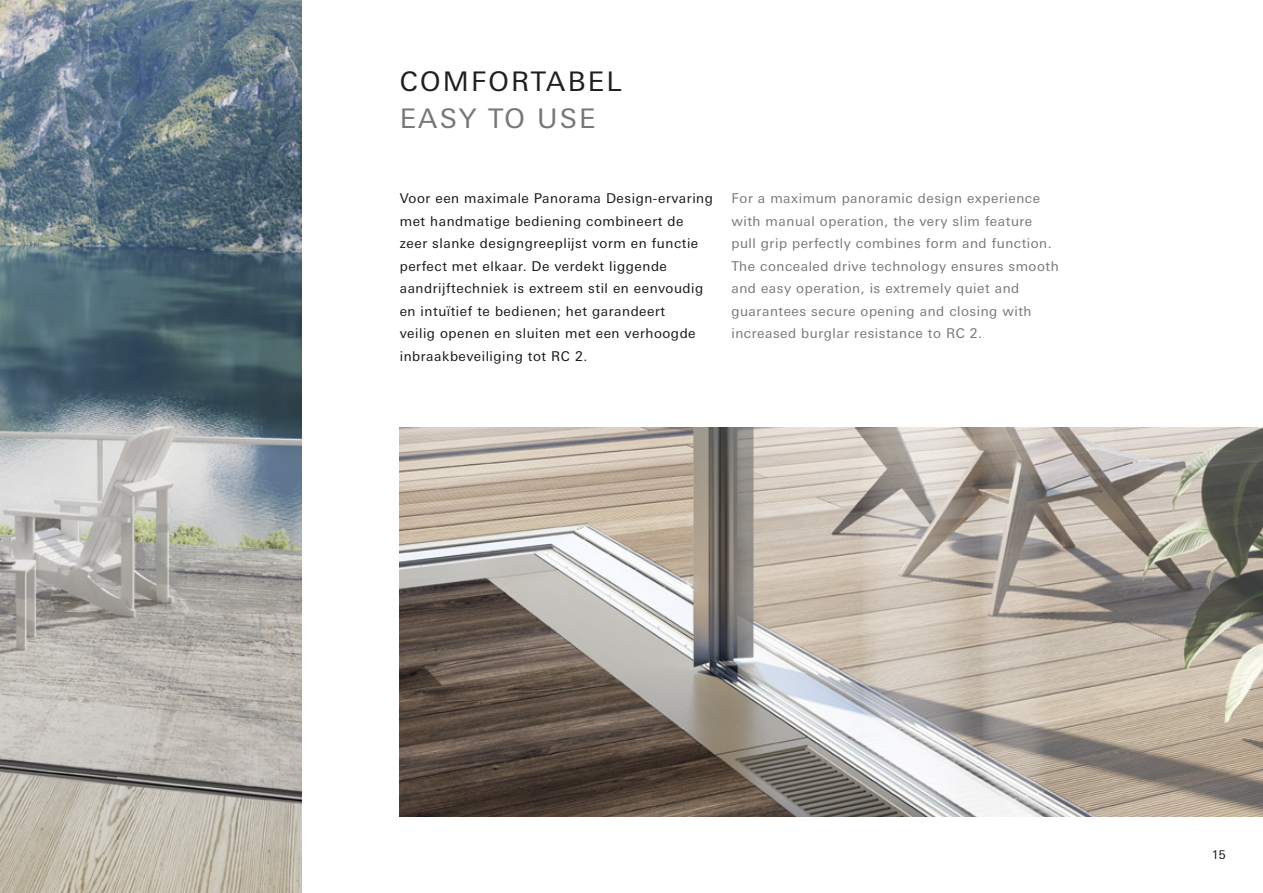
<style>
.page{position:relative;width:1263px;height:893px;background:#fff}
.page>*{position:absolute;margin:0;border:0;box-sizing:border-box;transform-origin:0 0}
.t1{font:27px "Univers For Schueco 430 Reg";letter-spacing:.08em;color:#211e1f}
.t2{font:27px "Univers For Schueco 430 Reg";letter-spacing:.08em;color:#767779}
.t3{font:13.5px/22.5px "Univers For Schueco 430 Reg";letter-spacing:.04em;color:#181715}
.t4{font:13.5px/22.5px "Univers For Schueco 430 Reg";letter-spacing:.04em;color:#767779}
.t5{font:12px "Univers For Schueco 430 Reg";color:#181715}
</style>
<div class="page">
<img style="left:400px;top:427px;width:863px;height:389px">
<img style="left:1px;top:0;width:301px;height:893px">
<img style="left:0;top:0;width:1px;height:893px">
<h1 class="t1" style="left:400px;top:65px;width:224px">COMFORTABEL</h1>
<h1 class="t2" style="left:400px;top:103px;width:197px">EASY TO USE</h1>
<p class="t3" style="left:400px;top:187px;width:315px">Voor een maximale Panorama Design-ervaring met handmatige bediening combineert de zeer slanke designgreeplijst vorm en functie perfect met elkaar. De verdekt liggende aandrijftechniek is extreem stil en eenvoudig en intuïtief te bedienen; het garandeert<br>veilig openen en sluiten met een verhoogde inbraakbeveiliging tot RC 2.</p>
<p class="t4" style="left:731px;top:187px;width:329px">For a maximum panoramic design experience with manual operation, the very slim feature pull grip perfectly combines form and function.<br>The concealed drive technology ensures smooth and easy operation, is extremely quiet and guarantees secure opening and closing with increased burglar resistance to RC 2.</p>
<p class="t5" style="left:1212px;top:848px;width:15px">15</p>
</div>
